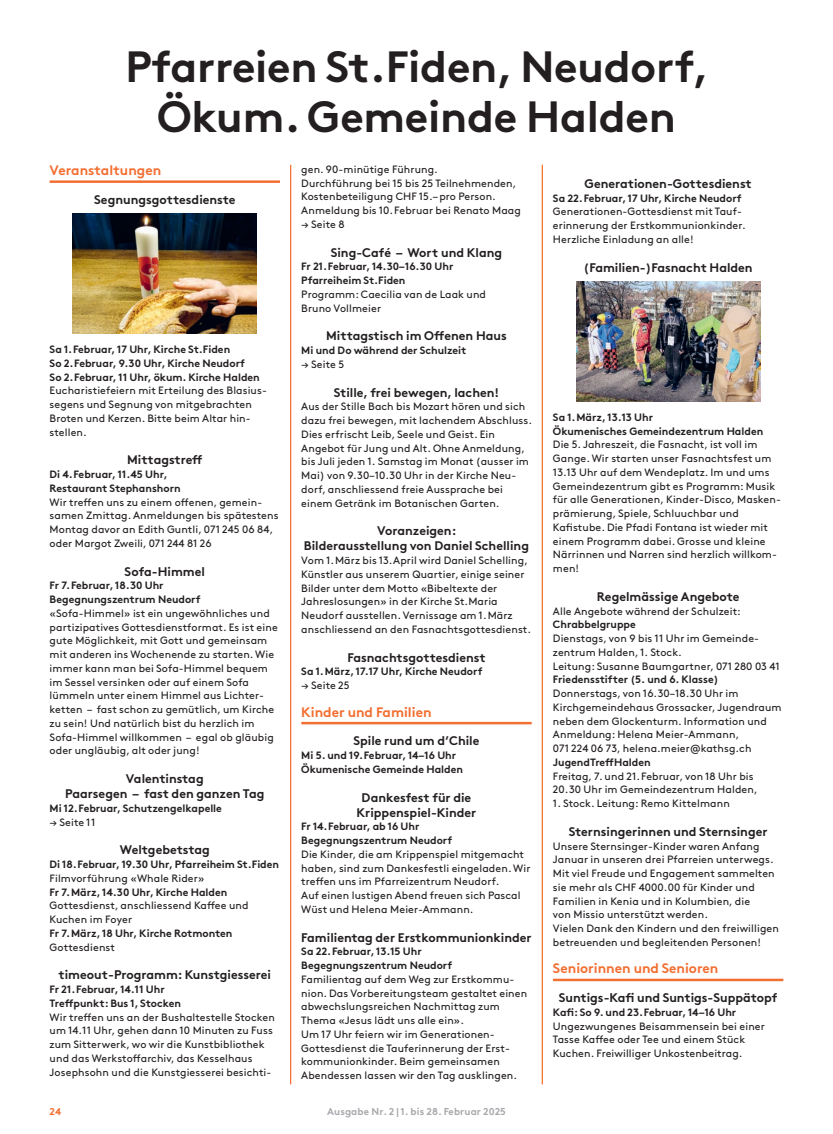
<style>
.page{position:relative;width:833px;height:1134px;background:#fff}
.page>*{position:absolute;margin:0;border:0;box-sizing:border-box;transform-origin:0 0}
.t1{font:700 43.75px/50px "Brown Pro";letter-spacing:-.005em;color:#231f20;text-align:center}
.t2{font:700 13.75px "Brown Pro";color:#f36e31}
.t3{font:700 12.5px/15px "Brown Pro";color:#231f20;text-align:center}
.t4{font:10.62px/13.8px "Brown Pro";letter-spacing:.01em;color:#231f20}
.t5{font:700 10.62px/13.8px "Brown Pro";color:#231f20}
.t6{font:700 10px "Brown Pro";letter-spacing:.01em;color:#a8a9ad}
.t7{font:700 10px "Brown Pro";color:#f36e31}
</style>
<div class="page">
<hr style="left:290px;top:165px;width:1px;height:919px;background:#f36e31">
<hr style="left:542px;top:165px;width:1px;height:919px;background:#f36e31">
<hr style="left:301px;top:722px;width:230px;height:2px;background:#f36e31">
<hr style="left:553px;top:979px;width:230px;height:2px;background:#f36e31">
<img style="left:576px;top:282px;width:184px;height:120px">
<hr style="left:50px;top:180px;width:230px;height:3px;background:#f36e31">
<img style="left:73px;top:214px;width:184px;height:120px">
<h1 class="t1" style="left:125px;top:38px;width:585px">Pfarreien St.Fiden, Neudorf,<br>Ökum. Gemeinde Halden</h1>
<p class="t2" style="left:50px;top:159px;width:113px">Veranstaltungen</p>
<p class="t3" style="left:94px;top:191px;width:143px">Segnungsgottesdienste</p>
<p class="t5" style="left:50px;top:341px;width:212px">Sa 1.Februar, 17 Uhr, Kirche St.Fiden<br>So 2.Februar, 9.30 Uhr, Kirche Neudorf<br>So 2.Februar, 11 Uhr, ökum. Kirche Halden</p>
<p class="t4" style="left:50px;top:383px;width:217px">Eucharistiefeiern mit Erteilung des Blasius&shy;segens und Segnung von mitgebrachten Broten und Kerzen. Bitte beim Altar hin&shy;stellen.</p>
<p class="t3" style="left:127px;top:451px;width:77px">Mittagstreff</p>
<p class="t5" style="left:50px;top:466px;width:133px">Di 4.Februar, 11.45 Uhr,<br>Restaurant Stephanshorn</p>
<p class="t4" style="left:50px;top:494px;width:230px">Wir treffen uns zu einem offenen, gemein&shy;samen Zmittag. Anmeldungen bis spätestens Montag davor an Edith Guntli, 071 245 06 84, oder Margot Zweili, 071 244 81 26</p>
<p class="t3" style="left:125px;top:562px;width:82px">Sofa-Himmel</p>
<p class="t5" style="left:50px;top:578px;width:153px">Fr 7.Februar, 18.30 Uhr<br>Begegnungszentrum Neudorf</p>
<p class="t4" style="left:50px;top:605px;width:230px">«Sofa-Himmel» ist ein ungewöhnliches und partizipatives Gottesdienstformat. Es ist eine gute Möglichkeit, mit Gott und gemeinsam mit anderen ins Wochenende zu starten. Wie immer kann man bei Sofa-Himmel bequem im Sessel versinken oder auf einem Sofa lümmeln unter einem Himmel aus Lichter&shy;ketten – fast schon zu gemütlich, um Kirche zu sein! Und natürlich bist du herzlich im Sofa-Himmel willkommen – egal ob gläubig oder ungläubig, alt oder jung!</p>
<p class="t3" style="left:65px;top:770px;width:201px">Valentinstag<br>Paarsegen – fast den ganzen Tag</p>
<p class="t5" style="left:50px;top:800px;width:174px">Mi 12.Februar, Schutzengelkapelle</p>
<p class="t4" style="left:50px;top:814px;width:47px">→ Seite 11</p>
<p class="t3" style="left:120px;top:841px;width:91px">Weltgebetstag</p>
<p class="t5" style="left:50px;top:856px;width:231px">Di 18.Februar, 19.30 Uhr, Pfarreiheim St.Fiden</p>
<p class="t4" style="left:50px;top:870px;width:156px">Filmvorführung «Whale Rider»</p>
<p class="t5" style="left:50px;top:884px;width:179px">Fr 7.März, 14.30 Uhr, Kirche Halden</p>
<p class="t4" style="left:50px;top:898px;width:200px">Gottesdienst, anschliessend Kaffee und<br>Kuchen im Foyer</p>
<p class="t5" style="left:50px;top:925px;width:184px">Fr 7.März, 18 Uhr, Kirche Rotmonten</p>
<p class="t4" style="left:50px;top:939px;width:67px">Gottesdienst</p>
<p class="t3" style="left:59px;top:966px;width:214px">timeout-Programm: Kunstgiesserei</p>
<p class="t5" style="left:50px;top:981px;width:133px">Fr 21.Februar, 14.11 Uhr<br>Treffpunkt: Bus 1, Stocken</p>
<p class="t4" style="left:50px;top:1009px;width:227px">Wir treffen uns an der Bushaltestelle Stocken um 14.11 Uhr, gehen dann 10 Minuten zu Fuss zum Sitterwerk, wo wir die Kunstbibliothek und das Werkstoffarchiv, das Kesselhaus Josephsohn und die Kunstgiesserei besichti-</p>
<p class="t4" style="left:301px;top:161px;width:221px">gen. 90-minütige Führung.<br>Durchführung bei 15 bis 25 Teilnehmenden, Kostenbeteiligung CHF 15.– pro Person.<br>Anmeldung bis 10.Februar bei Renato Maag</p>
<p class="t4" style="left:301px;top:216px;width:45px">→ Seite 8</p>
<p class="t3" style="left:331px;top:243px;width:173px">Sing-Café – Wort und Klang</p>
<p class="t5" style="left:301px;top:259px;width:154px">Fr 21.Februar, 14.30–16.30 Uhr<br>Pfarreiheim St.Fiden</p>
<p class="t4" style="left:301px;top:286px;width:186px">Programm: Caecilia van de Laak und<br>Bruno Vollmeier</p>
<p class="t3" style="left:326px;top:327px;width:182px">Mittagstisch im Offenen Haus</p>
<p class="t5" style="left:301px;top:342px;width:167px">Mi und Do während der Schulzeit</p>
<p class="t4" style="left:301px;top:356px;width:45px">→ Seite 5</p>
<p class="t3" style="left:334px;top:383px;width:167px">Stille, frei bewegen, lachen!</p>
<p class="t4" style="left:301px;top:399px;width:232px">Aus der Stille Bach bis Mozart hören und sich dazu frei bewegen, mit lachendem Abschluss.<br>Dies erfrischt Leib, Seele und Geist. Ein Angebot für Jung und Alt. Ohne Anmeldung, bis Juli jeden 1. Samstag im Monat (ausser im Mai) von 9.30–10.30 Uhr in der Kirche Neu&shy;dorf, anschliessend freie Aussprache bei einem Getränk im Botanischen Garten.</p>
<p class="t3" style="left:304px;top:522px;width:226px">Voranzeigen:<br>Bilderausstellung von Daniel Schelling</p>
<p class="t4" style="left:301px;top:553px;width:231px">Vom 1.März bis 13.April wird Daniel Schelling, Künstler aus unserem Quartier, einige seiner Bilder unter dem Motto «Bibeltexte der Jahreslosungen» in der Kirche St.Maria Neudorf ausstellen. Vernissage am 1.März anschliessend an den Fasnachtsgottesdienst.</p>
<p class="t3" style="left:347px;top:648px;width:140px">Fasnachtsgottesdienst</p>
<p class="t5" style="left:301px;top:664px;width:183px">Sa 1.März, 17.17 Uhr, Kirche Neudorf</p>
<p class="t4" style="left:301px;top:678px;width:50px">→ Seite 25</p>
<p class="t2" style="left:301px;top:701px;width:132px">Kinder und Familien</p>
<p class="t3" style="left:353px;top:732px;width:127px">Spile rund um d’Chile</p>
<p class="t5" style="left:301px;top:747px;width:163px">Mi 5. und 19.Februar, 14–16 Uhr<br>Ökumenische Gemeinde Halden</p>
<p class="t3" style="left:356px;top:788px;width:121px">Dankesfest für die<br>Krippenspiel-Kinder</p>
<p class="t5" style="left:301px;top:819px;width:153px">Fr 14.Februar, ab 16 Uhr<br>Begegnungszentrum Neudorf</p>
<p class="t4" style="left:301px;top:846px;width:231px">Die Kinder, die am Krippenspiel mitgemacht haben, sind zum Dankesfestli eingeladen. Wir treffen uns im Pfarreizentrum Neudorf.<br>Auf einen lustigen Abend freuen sich Pascal Wüst und Helena Meier-Ammann.</p>
<p class="t3" style="left:301px;top:928px;width:232px">Familientag der Erstkommunionkinder</p>
<p class="t5" style="left:301px;top:944px;width:153px">Sa 22.Februar, 13.15 Uhr<br>Begegnungszentrum Neudorf</p>
<p class="t4" style="left:301px;top:971px;width:227px">Familientag auf dem Weg zur Erstkommu&shy;nion. Das Vorbereitungsteam gestaltet einen abwechslungsreichen Nachmittag zum Thema «Jesus lädt uns alle ein».<br>Um 17 Uhr feiern wir im Generationen-Gottesdienst die Tauferinnerung der Erst&shy;kommunionkinder. Beim gemeinsamen Abendessen lassen wir den Tag ausklingen.</p>
<p class="t7" style="left:50px;top:1103px;width:13px">24</p>
<p class="t6" style="left:327px;top:1103px;width:180px">Ausgabe Nr. 2 | 1. bis 28. Februar 2025</p>
<p class="t3" style="left:584px;top:175px;width:169px">Generationen-Gottesdienst</p>
<p class="t5" style="left:553px;top:190px;width:190px">Sa 22.Februar, 17 Uhr, Kirche Neudorf</p>
<p class="t4" style="left:553px;top:204px;width:194px">Generationen-Gottesdienst mit Tauf&shy;erinnerung der Erstkommunionkinder.<br>Herzliche Einladung an alle!</p>
<p class="t3" style="left:583px;top:258px;width:170px">(Familien-)Fasnacht Halden</p>
<p class="t5" style="left:553px;top:409px;width:212px">Sa 1.März, 13.13 Uhr<br>Ökumenisches Gemeindezentrum Halden</p>
<p class="t4" style="left:553px;top:437px;width:229px">Die 5. Jahreszeit, die Fasnacht, ist voll im Gange. Wir starten unser Fasnachtsfest um 13.13 Uhr auf dem Wendeplatz. Im und ums Gemeindezentrum gibt es Programm: Musik für alle Generationen, Kinder-Disco, Masken&shy;prämierung, Spiele, Schluuchbar und Kafistube. Die Pfadi Fontana ist wieder mit einem Programm dabei. Grosse und kleine Närrinnen und Narren sind herzlich willkom&shy;men!</p>
<p class="t3" style="left:597px;top:588px;width:144px">Regelmässige Angebote</p>
<p class="t4" style="left:553px;top:603px;width:189px">Alle Angebote während der Schulzeit:</p>
<p class="t5" style="left:553px;top:617px;width:84px">Chrabbelgruppe</p>
<p class="t4" style="left:553px;top:631px;width:228px">Dienstags, von 9 bis 11 Uhr im Gemeinde&shy;zentrum Halden, 1. Stock.<br>Leitung: Susanne Baumgartner, 071 280 03 41</p>
<p class="t5" style="left:553px;top:672px;width:167px">Friedensstifter (5. und 6. Klasse)</p>
<p class="t4" style="left:553px;top:686px;width:230px">Donnerstags, von 16.30–18.30 Uhr im Kirchgemeindehaus Grossacker, Jugendraum neben dem Glockenturm. Information und Anmeldung: Helena Meier-Ammann,<br>071 224 06 73, helena.meier@kathsg.ch</p>
<p class="t5" style="left:553px;top:754px;width:99px">JugendTreffHalden</p>
<p class="t4" style="left:553px;top:768px;width:206px">Freitag, 7. und 21.Februar, von 18 Uhr bis<br>20.30 Uhr im Gemeindezentrum Halden,</p>
<p class="t4" style="left:553px;top:796px;width:178px">1. Stock. Leitung: Remo Kittelmann</p>
<p class="t3" style="left:569px;top:823px;width:200px">Sternsingerinnen und Sternsinger</p>
<p class="t4" style="left:553px;top:838px;width:227px">Unsere Sternsinger-Kinder waren Anfang Januar in unseren drei Pfarreien unterwegs.<br>Mit viel Freude und Engagement sammelten sie mehr als CHF 4000.00 für Kinder und Familien in Kenia und in Kolumbien, die<br>von Missio unterstützt werden.<br>Vielen Dank den Kindern und den freiwilligen betreuenden und begleitenden Personen!</p>
<p class="t2" style="left:553px;top:957px;width:167px">Seniorinnen und Senioren</p>
<p class="t3" style="left:559px;top:989px;width:220px">Suntigs-Kafi und Suntigs-Suppätopf</p>
<p class="t5" style="left:553px;top:1004px;width:185px">Kafi: So 9. und 23.Februar, 14–16 Uhr</p>
<p class="t4" style="left:553px;top:1018px;width:213px">Ungezwungenes Beisammensein bei einer<br>Tasse Kaffee oder Tee und einem Stück<br>Kuchen. Freiwilliger Unkostenbeitrag.</p>
</div>
